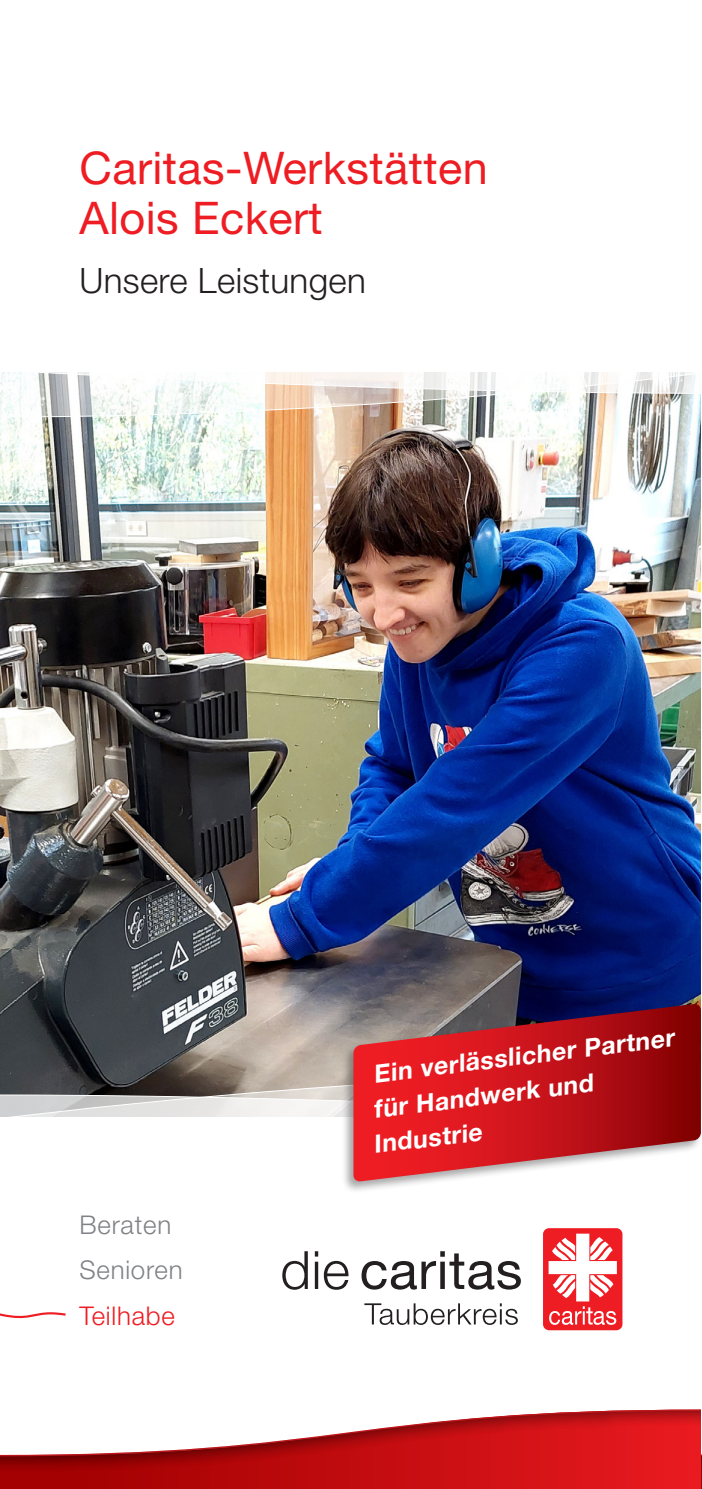
<style>
.page{position:relative;width:702px;height:1489px;background:#fff}
.page>*{position:absolute;margin:0;border:0;box-sizing:border-box;transform-origin:0 0}
.Überschrift_1_Außen_Innen{font:45px/50px "Helvetica Neue LT Std";letter-spacing:.01em;color:#ee1d23}
.Überschrift_2_Außen{font:300 35px "Helvetica Neue LT Std";letter-spacing:.01em;color:#231f20}
.t1{font:300 25.75px "Helvetica Neue LT Std";letter-spacing:.03em;color:#808285}
.t2{font:300 25.75px "Helvetica Neue LT Std";letter-spacing:.03em;color:#ee1d23}
.Überschrift_4__Störer_weiß{font:700 25px/35px "Helvetica Neue LT Std";color:#fff}
</style>
<div class="page">
<img style="left:0;top:418px;width:700px;height:652px">
<svg style="left:0;top:372px;width:701px;height:46px"></svg>
<svg style="left:0;top:1070px;width:340px;height:47px;background:#a09d9a"></svg>
<div style="left:340px;top:1001px;width:362px;height:192px;background:#231f20;opacity:.4"></div>
<svg style="left:353px;top:1003px;width:348px;height:178px;background:#bc333a"></svg>
<svg style="left:701px;top:1454px;width:1px;height:34px"></svg>
<svg style="left:282px;top:1251px;width:26px;height:38px"></svg>
<hr style="left:315px;top:1261px;width:3px;height:27px;background:#231f20">
<svg style="left:315px;top:1251px;width:3px;height:5px"></svg>
<svg style="left:324px;top:1260px;width:25px;height:29px"></svg>
<svg style="left:361px;top:1251px;width:160px;height:38px"></svg>
<svg style="left:364px;top:1303px;width:154px;height:21px"></svg>
<div style="left:543px;top:1228px;width:79px;height:102px;background:#ee1d23;border-radius:6px"></div>
<svg style="left:548px;top:1233px;width:69px;height:91px"></svg>
<svg style="left:0;top:1312px;width:66px;height:5px"></svg>
<svg style="left:0;top:1409px;width:701px;height:79px"></svg>
<p class="Überschrift_1_Außen_Innen" style="left:79px;top:142px;width:410px">Caritas-Werkstätten<br>Alois Eckert</p>
<p class="Überschrift_2_Außen" style="left:79px;top:259px;width:288px">Unsere Leistungen</p>
<p class="t1" style="left:79px;top:1208px;width:93px">Beraten</p>
<p class="t1" style="left:79px;top:1254px;width:105px">Senioren</p>
<p class="t2" style="left:79px;top:1299px;width:97px">Teilhabe</p>
<p class="Überschrift_4__Störer_weiß" style="left:363px;top:1056px;width:313px;text-indent:9px;rotate:-7deg">Ein verlässlicher Partner für Handwerk und<br>Industrie</p>
</div>
